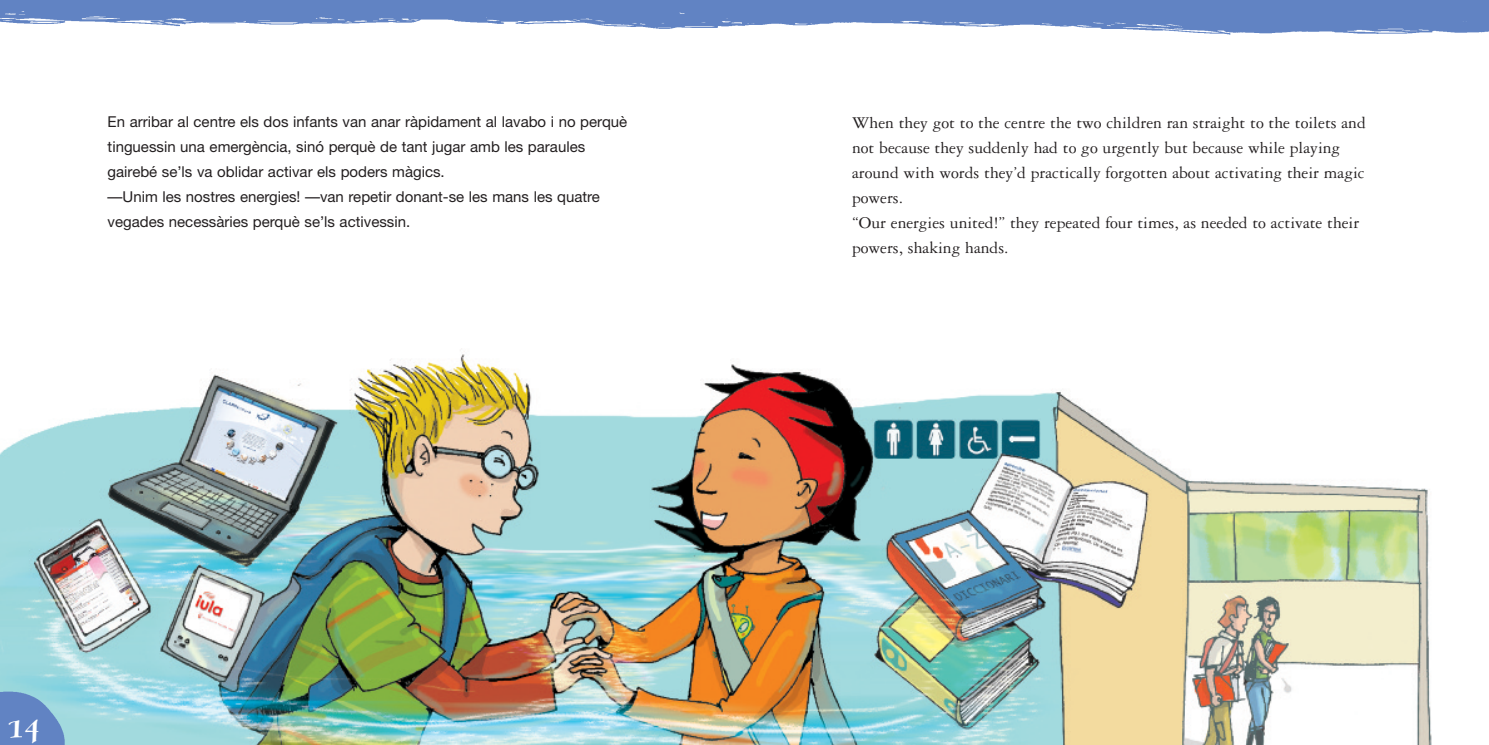
<style>
.page{position:relative;width:1489px;height:745px;background:#fff}
.page>*{position:absolute;margin:0;border:0;box-sizing:border-box;transform-origin:0 0}
.t1{font:700 38.88px "Fontesque";color:#fff}
.t2{font:17.5px/25px "Garamond Three";color:#231f20}
.t3{font:15px/25px "Helvetica Neue";color:#231f20}
</style>
<div class="page">
<img style="left:0;top:348px;width:1432px;height:396px">
<img style="left:744px;top:0;width:744px;height:35px">
<img style="left:0;top:0;width:744px;height:29px">
<img style="left:0;top:691px;width:65px;height:53px">
<p class="t3" style="left:108px;top:110px;width:521px">En arribar al centre els dos infants van anar ràpidament al lavabo i no perquè tinguessin una emergència, sinó perquè de tant jugar amb les paraules gairebé se’ls va oblidar activar els poders màgics.<br>—Unim les nostres energies! —van repetir donant-se les mans les quatre vegades necessàries perquè se’ls activessin.</p>
<p class="t2" style="left:852px;top:111px;width:515px">When they got to the centre the two children ran straight to the toilets and not because they suddenly had to go urgently but because while playing around with words they’d practically forgotten about activating their magic powers.<br>“Our energies united!’’ they repeated four times, as needed to activate their powers, shaking hands.</p>
<h1 class="t1" style="left:8px;top:700px;width:34px">14</h1>
</div>
